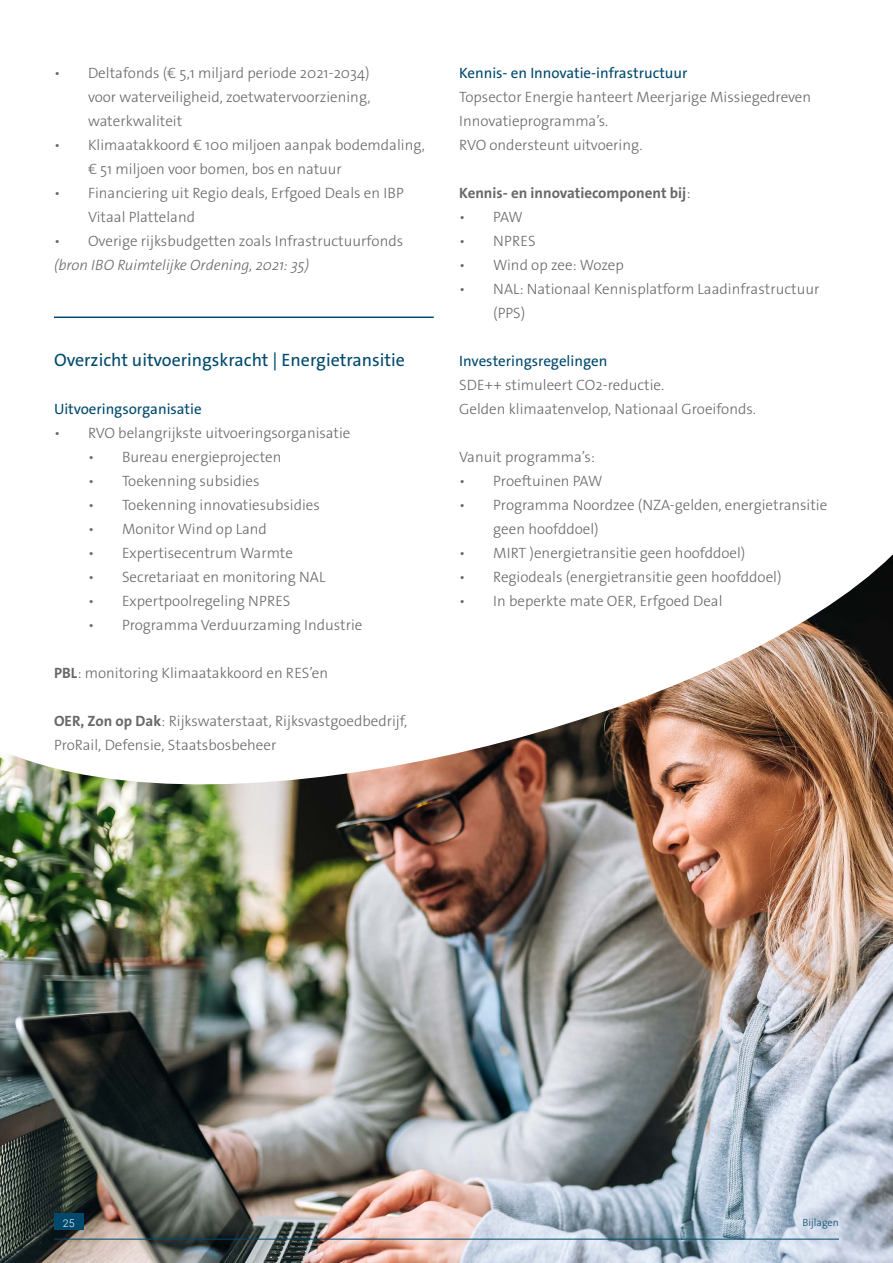
<style>
.page{position:relative;width:893px;height:1263px;background:#fff}
.page>*{position:absolute;margin:0;border:0;box-sizing:border-box;transform-origin:0 0}
.t1{font:18px "The Sans Os F";color:#00496c}
.t2{font:300 15px/24px "The Sans Os F";color:#686868}
.t3{font:15px "The Sans Os F";color:#00496c}
.t4{font:italic 300 15px "The Sans Os F";color:#686868}
.t5{font:700 15px "The Sans Os F";color:#686868}
.t6{font:300 10.5px "The Sans Os F";color:#00496c}
.t7{font:300 10.5px "Roboto";color:#fff}
.s1{font-weight:700}
.s2{font-weight:300}
</style>
<div class="page">
<hr style="left:54px;top:317px;width:380px;height:1px;background:#00496c">
<img style="left:0;top:554px;width:893px;height:709px">
<hr style="left:54px;top:1239px;width:785px;height:1px;background:#00496c">
<div style="left:54px;top:1213px;width:29px;height:17px;background:#00496c"></div>
<p class="t2" style="left:88px;top:61px;width:284px;text-align:justify;text-indent:-34px">• Deltafonds (€ 5,1 miljard periode 2021-2034) voor waterveiligheid, zoetwatervoorziening, waterkwaliteit</p>
<p class="t2" style="left:88px;top:133px;width:338px;text-indent:-34px">• Klimaatakkoord € 100 miljoen aanpak bodemdaling, € 51 miljoen voor bomen, bos en natuur</p>
<p class="t2" style="left:88px;top:181px;width:317px;text-indent:-34px">• Financiering uit Regio deals, Erfgoed Deals en IBP<br>Vitaal Platteland</p>
<p class="t2" style="left:54px;top:229px;width:351px">• Overige rijksbudgetten zoals Infrastructuurfonds</p>
<p class="t4" style="left:54px;top:255px;width:257px">(bron IBO Ruimtelijke Ordening, 2021: 35)</p>
<p class="t1" style="left:54px;top:348px;width:353px">Overzicht uitvoeringskracht | Energietransitie</p>
<p class="t3" style="left:54px;top:399px;width:149px">Uitvoeringsorganisatie</p>
<p class="t2" style="left:54px;top:421px;width:298px">• RVO belangrijkste uitvoeringsorganisatie</p>
<p class="t2" style="left:88px;top:445px;width:195px">• Bureau energieprojecten</p>
<p class="t2" style="left:88px;top:469px;width:173px">• Toekenning subsidies</p>
<p class="t2" style="left:88px;top:493px;width:233px">• Toekenning innovatiesubsidies</p>
<p class="t2" style="left:88px;top:517px;width:180px">• Monitor Wind op Land</p>
<p class="t2" style="left:88px;top:541px;width:206px">• Expertisecentrum Warmte</p>
<p class="t2" style="left:88px;top:565px;width:239px">• Secretariaat en monitoring NAL</p>
<p class="t2" style="left:88px;top:589px;width:204px">• Expertpoolregeling NPRES</p>
<p class="t2" style="left:88px;top:613px;width:276px">• Programma Verduurzaming Industrie</p>
<p class="t2" style="left:54px;top:661px;width:276px"><span class="s1">PBL</span>: monitoring Klimaatakkoord en RES’en</p>
<p class="t2" style="left:54px;top:709px;width:355px"><span class="s1">OER, Zon op Dak</span>: Rijkswaterstaat, Rijksvastgoedbedrijf,<br>ProRail, Defensie, Staatsbosbeheer</p>
<p class="t3" style="left:459px;top:63px;width:230px">Kennis- en Innovatie-infrastructuur</p>
<p class="t2" style="left:459px;top:85px;width:353px">Topsector Energie hanteert Meerjarige Missiegedreven<br>Innovatieprogramma’s.<br>RVO ondersteunt uitvoering.</p>
<p class="t5" style="left:459px;top:183px;width:233px">Kennis- en innovatiecomponent bij<span class="s2">:</span></p>
<p class="t2" style="left:459px;top:205px;width:65px">• PAW</p>
<p class="t2" style="left:459px;top:229px;width:78px">• NPRES</p>
<p class="t2" style="left:459px;top:253px;width:166px">• Wind op zee: Wozep</p>
<p class="t2" style="left:493px;top:277px;width:328px;text-indent:-34px">• NAL: Nationaal Kennisplatform Laadinfrastructuur (PPS)</p>
<p class="t3" style="left:459px;top:351px;width:150px">Investeringsregelingen</p>
<p class="t2" style="left:459px;top:373px;width:298px">SDE++ stimuleert CO2-reductie.<br>Gelden klimaatenvelop, Nationaal Groeifonds.</p>
<p class="t2" style="left:459px;top:445px;width:137px">Vanuit programma’s:</p>
<p class="t2" style="left:459px;top:469px;width:145px">• Proeftuinen PAW</p>
<p class="t2" style="left:493px;top:493px;width:336px;text-indent:-34px">• Programma Noordzee (NZA-gelden, energietransitie geen hoofddoel)</p>
<p class="t2" style="left:459px;top:541px;width:288px">• MIRT )energietransitie geen hoofddoel)</p>
<p class="t2" style="left:459px;top:565px;width:324px">• Regiodeals (energietransitie geen hoofddoel)</p>
<p class="t2" style="left:459px;top:589px;width:265px">• In beperkte mate OER, Erfgoed Deal</p>
<p class="t7" style="left:63px;top:1215px;width:13px">25</p>
<p class="t6" style="left:802px;top:1216px;width:38px">Bijlagen</p>
</div>
